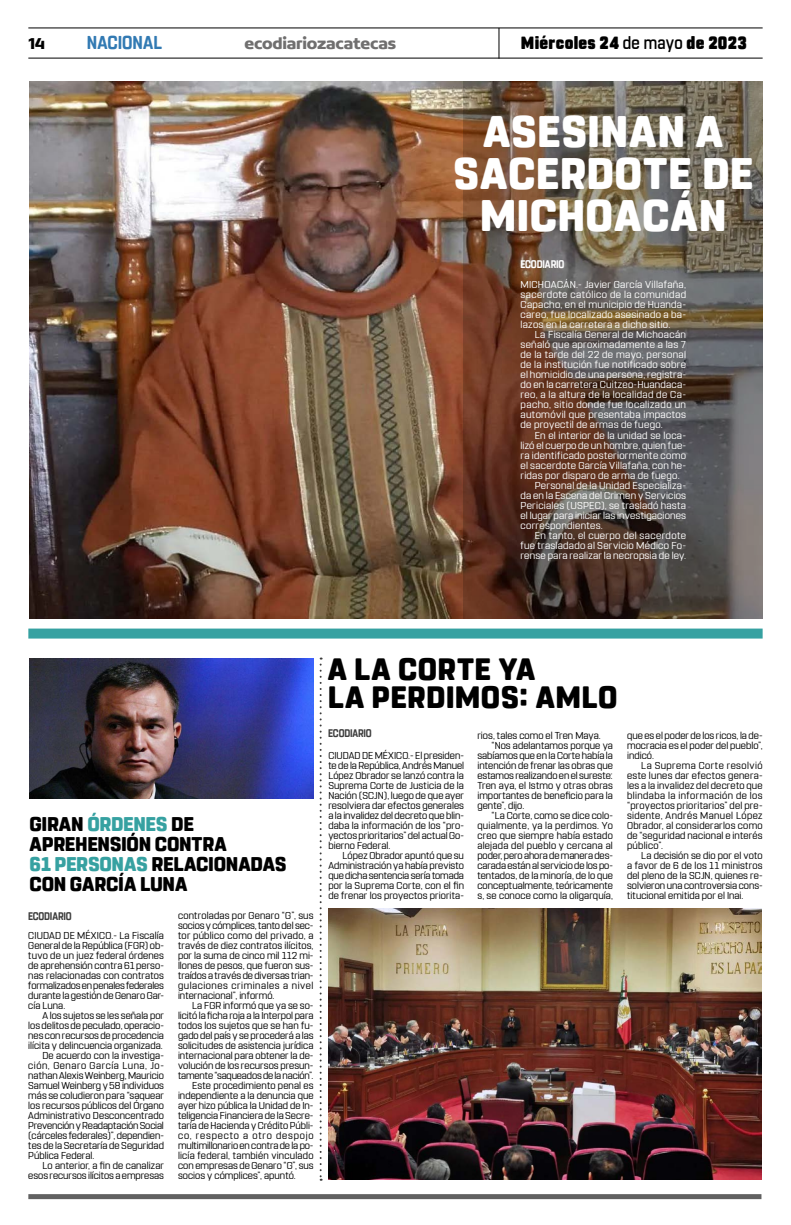
<style>
.page{position:relative;width:791px;height:1225px;background:#fff}
.page>*{position:absolute;margin:0;border:0;box-sizing:border-box;transform-origin:0 0}
.t1{font:800 44px/42px "Rohn Rounded";letter-spacing:.01em;color:#fff;text-align:center}
.t2{font:800 30.8px/28px "Rohn Rounded";letter-spacing:.015em;color:#000}
.t3{font:800 19.8px/20px "Rohn Rounded";letter-spacing:-.01em;color:#000}
.t4{font:700 18.6px "Rohn Rounded";color:#327ab3;scale:.91 1}
.t5{font:900 17.6px "Rohn Rounded";letter-spacing:.02em;color:#000;scale:.91 1}
.t6{font:700 16.9px "Concord";letter-spacing:-.01em;color:#706f6f}
.t7{font:700 16.9px "Concord";color:#000}
.t8{font:700 11px "Rohn Rounded";letter-spacing:-.015em;color:#3d3d3d;scale:.86 1}
.t9{font:700 11px "Rohn Rounded";letter-spacing:-.015em;color:#fff;scale:.87 1}
.t10{font:10px/10px "Rohn Rounded";letter-spacing:.005em;color:#000;text-align:justify}
.t11{font:10px/10px "Rohn Rounded";letter-spacing:.025em;color:#fff;text-align:justify;scale:1.04 1}
.t12{font:10px "Rohn Rounded";letter-spacing:.025em;color:#000}
.t13{font:10px "Rohn Rounded";letter-spacing:-.015em;color:#000}
.t14{font:10px "Rohn Rounded";letter-spacing:.05em;color:#000}
.t15{font:10px "Rohn Rounded";letter-spacing:.08em;color:#000}
.s1{font-weight:500}
.s2{color:#36a1a1}
</style>
<div class="page">
<hr style="left:28px;top:27px;width:735px;height:1px;background:#000">
<hr style="left:28px;top:58px;width:735px;height:1px;background:#000">
<hr style="left:498px;top:28px;width:1px;height:31px;background:#000">
<div style="left:28px;top:1194px;width:733px;height:5px;background:#616161"></div>
<img style="left:30px;top:81px;width:433px;height:537px">
<div style="left:28px;top:628px;width:735px;height:10px;background:#36a1a1"></div>
<img style="left:463px;top:81px;width:300px;height:537px">
<img style="left:328px;top:908px;width:433px;height:271px">
<svg style="left:320px;top:657px;width:2px;height:523px"></svg>
<img style="left:30px;top:658px;width:284px;height:140px">
<h3 class="t7" style="left:28px;top:33px;width:18px">14</h3>
<h3 class="t4" style="left:87px;top:31px;width:84px">NACIONAL</h3>
<h3 class="t6" style="left:244px;top:33px;width:153px">ecodiariozacatecas</h3>
<h3 class="t5" style="left:521px;top:32px;width:250px">Miércoles 24 <span class="s1">de mayo</span> de 2023</h3>
<h1 class="t1" style="left:453px;top:111px;width:302px">ASESINAN A<br>SACERDOTE DE<br>MICHOACÁN</h1>
<p class="t9" style="left:520px;top:258px;width:52px">ECODIARIO</p>
<p class="t11" style="left:520px;top:280px;width:161px">MICHOACÁN.- Javier García Villafaña, sacerdote católico de la comunidad Capacho, en el municipio de Huanda&shy;careo, fue localizado asesinado a ba&shy;lazos en la carretera a dicho sitio.</p>
<p class="t11" style="left:520px;top:330px;width:161px;text-indent:14px">La Fiscalía General de Michoacán señaló que aproximadamente a las 7 de la tarde del 22 de mayo, personal de la institución fue notificado sobre el homicidio de una persona, registra&shy;do en la carretera Cuitzeo-Huandaca&shy;reo, a la altura de la localidad de Ca&shy;pacho, sitio donde fue localizado un automóvil que presentaba impactos de proyectil de armas de fuego.</p>
<p class="t11" style="left:535px;top:430px;width:147px">En el interior de la unidad se loca-</p>
<p class="t11" style="left:520px;top:440px;width:161px">lizó el cuerpo de un hombre, quien fue-</p>
<p class="t11" style="left:520px;top:450px;width:161px">ra identificado posteriormente como</p>
<p class="t11" style="left:520px;top:460px;width:161px">el sacerdote García Villafaña, con he-</p>
<p class="t11" style="left:520px;top:470px;width:154px">ridas por disparo de arma de fuego.</p>
<p class="t11" style="left:535px;top:480px;width:147px">Personal de la Unidad Especializa-</p>
<p class="t11" style="left:520px;top:490px;width:161px">da en la Escena del Crimen y Servicios</p>
<p class="t11" style="left:520px;top:500px;width:161px">Periciales (USPEC), se trasladó hasta</p>
<p class="t11" style="left:520px;top:510px;width:161px">el lugar para iniciar las investigaciones</p>
<p class="t11" style="left:520px;top:520px;width:81px">correspondientes.</p>
<p class="t11" style="left:535px;top:530px;width:147px">En tanto, el cuerpo del sacerdote</p>
<p class="t11" style="left:520px;top:540px;width:161px">fue trasladado al Servicio Médico Fo-</p>
<p class="t11" style="left:520px;top:550px;width:161px">rense para realizar la necropsia de ley.</p>
<h3 class="t3" style="left:30px;top:814px;width:259px">GIRAN <span class="s2">ÓRDENES</span> DE<br>APREHENSIÓN CONTRA<br><span class="s2">61 PERSONAS</span> RELACIONADAS<br>CON GARCÍA LUNA</h3>
<p class="t10" style="left:28px;top:930px;width:137px">CIUDAD DE MÉXICO.- La Fiscalía General de la República (FGR) ob&shy;tuvo de un juez federal órdenes de aprehensión contra 61 perso&shy;nas relacionadas con contratos formalizados en penales federales durante la gestión de Genaro Gar&shy;cía Luna.</p>
<p class="t10" style="left:42px;top:1010px;width:123px">A los sujetos se les señala por</p>
<p class="t10" style="left:28px;top:1020px;width:137px">los delitos de peculado, operacio-</p>
<p class="t10" style="left:28px;top:1030px;width:137px">nes con recursos de procedencia</p>
<p class="t10" style="left:28px;top:1040px;width:136px">ilícita y delincuencia organizada.</p>
<p class="t10" style="left:42px;top:1050px;width:123px">De acuerdo con la investiga-</p>
<p class="t14" style="left:28px;top:1059px;width:137px">ción, Genaro García Luna, Jo-</p>
<p class="t10" style="left:28px;top:1070px;width:137px">nathan Alexis Weinberg, Mauricio</p>
<p class="t10" style="left:28px;top:1080px;width:137px">Samuel Weinberg y 58 individuos</p>
<p class="t10" style="left:28px;top:1090px;width:137px">más se coludieron para “saquear</p>
<p class="t10" style="left:28px;top:1100px;width:137px">los recursos públicos del Órgano</p>
<p class="t10" style="left:28px;top:1110px;width:137px">Administrativo Desconcentrado</p>
<p class="t13" style="left:28px;top:1119px;width:137px">Prevención y Readaptación Social</p>
<p class="t10" style="left:28px;top:1130px;width:137px">(cárceles federales)”, dependien-</p>
<p class="t10" style="left:28px;top:1140px;width:137px">tes de la Secretaría de Seguridad</p>
<p class="t10" style="left:28px;top:1150px;width:68px">Pública Federal.</p>
<p class="t10" style="left:42px;top:1160px;width:123px">Lo anterior, a fin de canalizar</p>
<p class="t10" style="left:28px;top:1170px;width:137px">esos recursos ilícitos a empresas</p>
<p class="t8" style="left:28px;top:910px;width:52px">ECODIARIO</p>
<p class="t10" style="left:178px;top:910px;width:137px">controladas por Genaro “G”, sus socios y cómplices, tanto del sec&shy;tor público como del privado, a través de diez contratos ilícitos, por la suma de cinco mil 112 mi&shy;llones de pesos, que fueron sus&shy;traídos a través de diversas trian&shy;gulaciones criminales a nivel internacional”, informó.</p>
<p class="t10" style="left:192px;top:1000px;width:123px">La FGR informó que ya se so-</p>
<p class="t10" style="left:178px;top:1010px;width:137px">licitó la ficha roja a la Interpol para</p>
<p class="t10" style="left:178px;top:1020px;width:137px">todos los sujetos que se han fu-</p>
<p class="t10" style="left:178px;top:1030px;width:137px">gado del país y se procederá a las</p>
<p class="t10" style="left:178px;top:1040px;width:137px">solicitudes de asistencia jurídica</p>
<p class="t10" style="left:178px;top:1050px;width:137px">internacional para obtener la de-</p>
<p class="t10" style="left:178px;top:1060px;width:137px">volución de los recursos presun-</p>
<p class="t13" style="left:178px;top:1069px;width:137px">tamente “saqueados de la nación”.</p>
<p class="t10" style="left:192px;top:1080px;width:123px">Este procedimiento penal es</p>
<p class="t10" style="left:178px;top:1090px;width:137px">independiente a la denuncia que</p>
<p class="t10" style="left:178px;top:1100px;width:137px">ayer hizo pública la Unidad de In-</p>
<p class="t10" style="left:178px;top:1110px;width:137px">teligencia Financiera de la Secre-</p>
<p class="t10" style="left:178px;top:1120px;width:137px">taría de Hacienda y Crédito Públi-</p>
<p class="t15" style="left:178px;top:1129px;width:137px">co, respecto a otro despojo</p>
<p class="t10" style="left:178px;top:1140px;width:137px">multimillonario en contra de la po-</p>
<p class="t10" style="left:178px;top:1150px;width:137px">licía federal, también vinculado</p>
<p class="t10" style="left:178px;top:1160px;width:137px">con empresas de Genaro “G”, sus</p>
<p class="t10" style="left:178px;top:1170px;width:119px">socios y cómplices”, apuntó.</p>
<h2 class="t2" style="left:328px;top:656px;width:291px">A LA CORTE YA<br>LA PERDIMOS: AMLO</h2>
<p class="t10" style="left:477px;top:730px;width:125px">rios, tales como el Tren Maya.</p>
<p class="t10" style="left:492px;top:740px;width:123px">“Nos adelantamos porque ya</p>
<p class="t10" style="left:477px;top:750px;width:137px">sabíamos que en la Corte había la</p>
<p class="t10" style="left:477px;top:760px;width:137px">intención de frenar las obras que</p>
<p class="t10" style="left:477px;top:770px;width:137px">estamos realizando en el sureste:</p>
<p class="t10" style="left:477px;top:780px;width:137px">Tren aya, el Istmo y otras obras</p>
<p class="t10" style="left:477px;top:790px;width:137px">importantes de beneficio para la</p>
<p class="t10" style="left:477px;top:800px;width:48px">gente”, dijo.</p>
<p class="t10" style="left:492px;top:810px;width:123px">“La Corte, como se dice colo-</p>
<p class="t12" style="left:477px;top:819px;width:137px">quialmente, ya la perdimos. Yo</p>
<p class="t12" style="left:477px;top:829px;width:137px">creo que siempre había estado</p>
<p class="t12" style="left:477px;top:839px;width:137px">alejada del pueblo y cercana al</p>
<p class="t10" style="left:477px;top:850px;width:137px">poder, pero ahora de manera des-</p>
<p class="t10" style="left:477px;top:860px;width:137px">carada están al servicio de los po-</p>
<p class="t10" style="left:477px;top:870px;width:137px">tentados, de la minoría, de lo que</p>
<p class="t10" style="left:477px;top:880px;width:137px">conceptualmente, teóricamente</p>
<p class="t10" style="left:477px;top:890px;width:137px">s, se conoce como la oligarquía,</p>
<p class="t8" style="left:328px;top:726px;width:52px">ECODIARIO</p>
<p class="t10" style="left:328px;top:750px;width:137px">CIUDAD DE MÉXICO.- El presiden&shy;te de la República, Andrés Manuel López Obrador se lanzó contra la Suprema Corte de Justicia de la Nación (SCJN), luego de que ayer resolviera dar efectos generales a la invalidez del decreto que blin&shy;daba la información de los “pro&shy;yectos prioritarios” del actual Go&shy;bierno Federal.</p>
<p class="t10" style="left:328px;top:850px;width:137px;text-indent:14px">López Obrador apuntó que su Administración ya había previsto que dicha sentencia sería tomada por la Suprema Corte, con el fin de frenar los proyectos priorita-</p>
<p class="t10" style="left:627px;top:730px;width:137px">que es el poder de los ricos, la de&shy;mocracia es el poder del pueblo”, indicó.</p>
<p class="t10" style="left:627px;top:760px;width:137px;text-indent:14px">La Suprema Corte resolvió este lunes dar efectos genera&shy;les a la invalidez del decreto que blindaba la información de los “proyectos prioritarios” del pre&shy;sidente, Andrés Manuel López Obrador, al considerarlos como de “seguridad nacional e interés público”.</p>
<p class="t10" style="left:627px;top:850px;width:137px;text-indent:14px">La decisión se dio por el voto a favor de 6 de los 11 ministros del pleno de la SCJN, quienes re&shy;solvieron una controversia cons&shy;titucional emitida por el Inai.</p>
</div>
